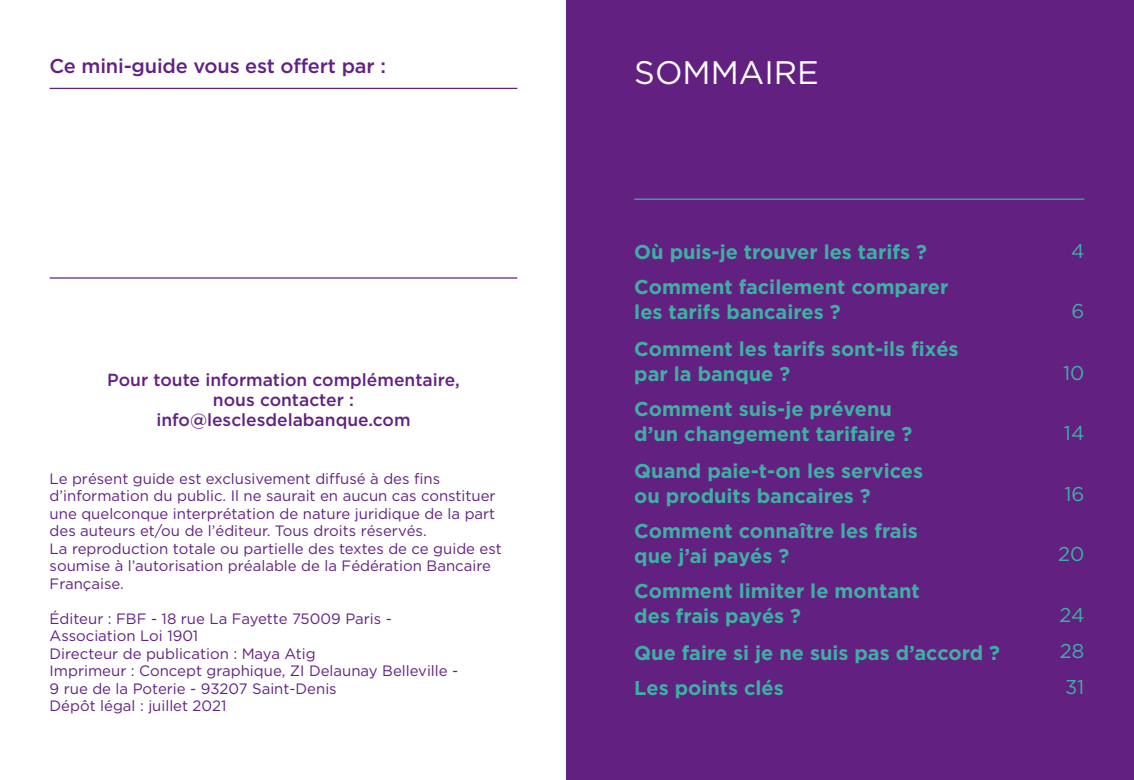
<style>
.page{position:relative;width:1134px;height:780px;background:#fff}
.page>*{position:absolute;margin:0;border:0;box-sizing:border-box;transform-origin:0 0}
.t1{font:32.5px "Gotham HTF";color:#fff}
.t2{font:700 20px "Gotham HTF";color:#3eb0a3}
.t3{font:500 20px "Gotham HTF";letter-spacing:-.01em;color:#622181}
.t4{font:20px "Gotham HTF";color:#3eb0a3}
.t5{font:500 17.5px/20px "Gotham HTF";color:#622181;text-align:center}
.t6{font:15px/17.5px "Gotham HTF";color:#622181}
</style>
<div class="page">
<div style="left:567px;top:0;width:567px;height:780px;background:#622181"></div>
<hr style="left:634px;top:198px;width:450px;height:2px;background:#3eb0a3">
<hr style="left:50px;top:277px;width:467px;height:1px;background:#622181">
<hr style="left:50px;top:88px;width:467px;height:1px;background:#622181">
<p class="t3" style="left:50px;top:55px;width:338px">Ce mini-guide vous est offert par :</p>
<p class="t5" style="left:107px;top:369px;width:354px">Pour toute information complémentaire, nous contacter : info@lesclesdelabanque.com</p>
<p class="t6" style="left:50px;top:469px;width:454px">Le présent guide est exclusivement diffusé à des fns d’information du public. Il ne saurait en aucun cas constituer une quelconque interprétation de nature juridique de la part des auteurs et/ou de l’éditeur. Tous droits réservés.<br>La reproduction totale ou partielle des textes de ce guide est soumise à l’autorisation préalable de la Fédération Bancaire Française.</p>
<p class="t6" style="left:50px;top:609px;width:410px">Éditeur : FBF - 18 rue La Fayette 75009 Paris - Association Loi 1901<br>Directeur de publication : Maya Atig<br>Imprimeur : Concept graphique, ZI Delaunay Belleville - 9 rue de la Poterie - 93207 Saint-Denis<br>Dépôt légal : juillet 2021</p>
<p class="t1" style="left:634px;top:54px;width:186px">SOMMAIRE</p>
<p class="t2" style="left:634px;top:240px;width:294px">Où puis-je trouver les tarifs ?</p>
<p class="t4" style="left:1071px;top:239px;width:15px">4</p>
<p class="t2" style="left:634px;top:275px;width:316px">Comment facilement comparer</p>
<p class="t2" style="left:634px;top:300px;width:208px">les tarifs bancaires ?</p>
<p class="t4" style="left:1071px;top:299px;width:14px">6</p>
<p class="t2" style="left:634px;top:337px;width:326px">Comment les tarifs sont-ils fxés</p>
<p class="t2" style="left:634px;top:362px;width:157px">par la banque ?</p>
<p class="t4" style="left:1063px;top:361px;width:23px">10</p>
<p class="t2" style="left:634px;top:397px;width:259px">Comment suis-je prévenu</p>
<p class="t2" style="left:634px;top:422px;width:280px">d’un changement tarifaire ?</p>
<p class="t4" style="left:1064px;top:421px;width:22px">14</p>
<p class="t2" style="left:634px;top:459px;width:290px">Quand paie-t-on les services</p>
<p class="t2" style="left:634px;top:484px;width:238px">ou produits bancaires ?</p>
<p class="t4" style="left:1064px;top:483px;width:22px">16</p>
<p class="t2" style="left:634px;top:519px;width:285px">Comment connaître les frais</p>
<p class="t2" style="left:634px;top:544px;width:157px">que j’ai payés ?</p>
<p class="t4" style="left:1058px;top:543px;width:28px">20</p>
<p class="t2" style="left:634px;top:579px;width:287px">Comment limiter le montant</p>
<p class="t2" style="left:634px;top:604px;width:168px">des frais payés ?</p>
<p class="t4" style="left:1059px;top:604px;width:26px">24</p>
<p class="t2" style="left:634px;top:641px;width:367px">Que faire si je ne suis pas d’accord ?</p>
<p class="t4" style="left:1060px;top:640px;width:26px">28</p>
<p class="t2" style="left:634px;top:676px;width:151px">Les points clés</p>
<p class="t4" style="left:1065px;top:675px;width:21px">31</p>
</div>
